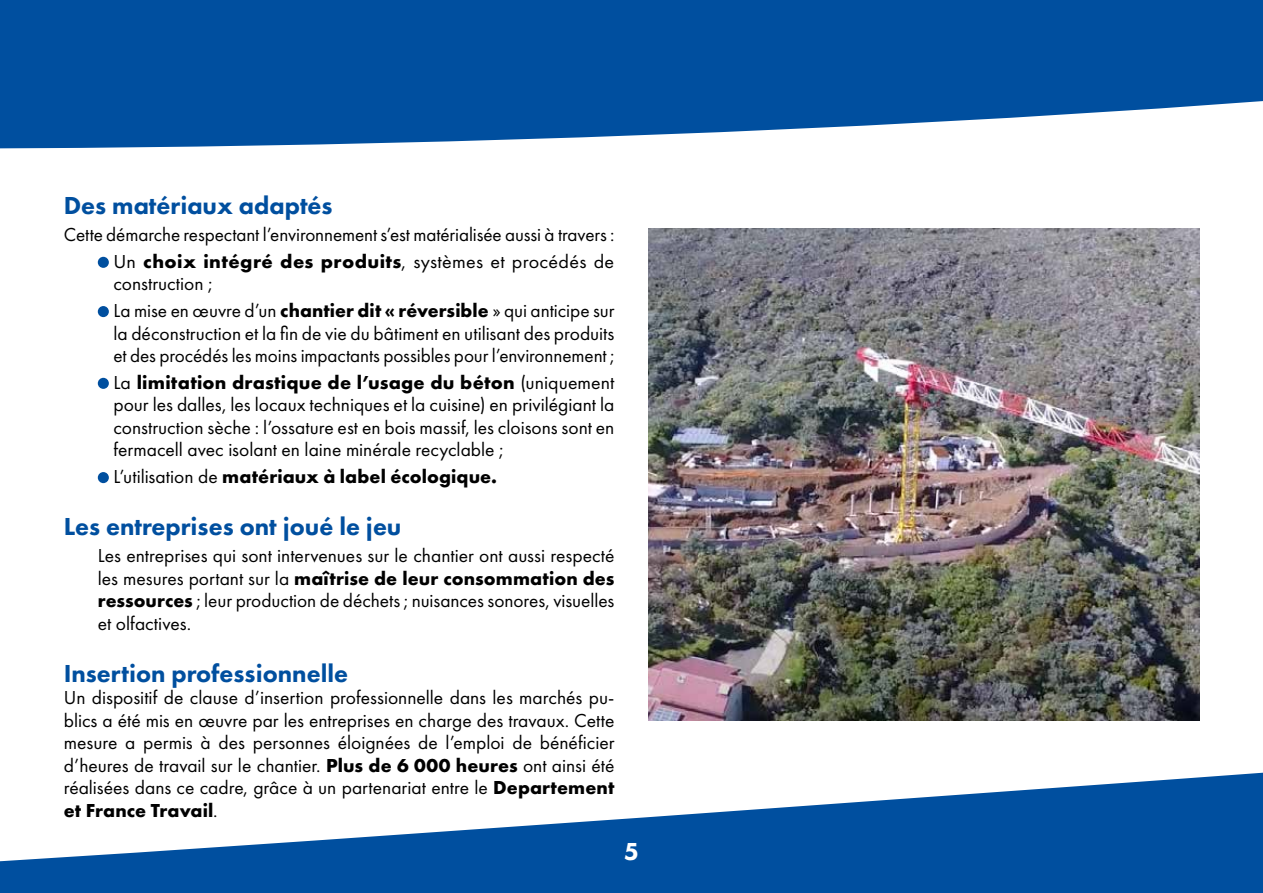
<style>
.page{position:relative;width:1263px;height:893px;background:#fff}
.page>*{position:absolute;margin:0;border:0;box-sizing:border-box;transform-origin:0 0}
.t1{font:800 25.5px "Futura PT";color:#004f9f}
.t2{font:800 25.5px "Futura PT";color:#fff}
.t3{font:19.5px/22.5px "Futura PT";color:#000;text-align:justify}
.t4{font:700 19.5px "Futura PT";letter-spacing:.005em;color:#000}
.s1{font-weight:700}
.s2{font-weight:400}
</style>
<div class="page">
<img style="left:648px;top:229px;width:551px;height:492px">
<svg style="left:0;top:772px;width:1263px;height:121px;fill:#004f9f"></svg>
<div style="left:98px;top:257px;width:11px;height:11px;background:#004f9f;border-radius:50%"></div>
<div style="left:98px;top:306px;width:11px;height:11px;background:#004f9f;border-radius:50%"></div>
<div style="left:98px;top:378px;width:11px;height:11px;background:#004f9f;border-radius:50%"></div>
<div style="left:98px;top:472px;width:11px;height:11px;background:#004f9f;border-radius:50%"></div>
<svg style="left:0;top:0;width:1263px;height:149px;background:#1d63a9"></svg>
<h1 class="t1" style="left:64px;top:190px;width:270px">Des matériaux adaptés</h1>
<p class="t3" style="left:64px;top:221px;width:552px;line-height:26.7px;text-align:right">Cette démarche respectant l’environnement s’est matérialisée aussi à travers :<br>Un <span class="s1">choix intégré des produits</span>, systèmes et procédés de</p>
<p class="t3" style="left:113px;top:270px;width:503px;line-height:26.7px">construction ;<br>La mise en œuvre d’un <span class="s1">chantier dit « réversible</span> » qui anticipe sur</p>
<p class="t3" style="left:113px;top:322px;width:503px">la déconstruction et la fin de vie du bâtiment en utilisant des produits et des procédés les moins impactants possibles pour l’environnement ;</p>
<p class="t3" style="left:113px;top:371px;width:503px">La <span class="s1">limitation drastique de l’usage du béton</span> (uniquement pour les dalles, les locaux techniques et la cuisine) en privilégiant la construction sèche : l’ossature est en bois massif, les cloisons sont en fermacell avec isolant en laine minérale recyclable ;</p>
<p class="t4" style="left:113px;top:464px;width:385px"><span class="s2">L’utilisation de</span> matériaux à label écologique.</p>
<h1 class="t1" style="left:64px;top:511px;width:339px">Les entreprises ont joué le jeu</h1>
<p class="t3" style="left:98px;top:544px;width:518px">Les entreprises qui sont intervenues sur le chantier ont aussi respecté les mesures portant sur la <span class="s1">maîtrise de leur consommation des ressources</span> ; leur production de déchets ; nuisances sonores, visuelles et olfactives.</p>
<h1 class="t1" style="left:64px;top:657px;width:286px">Insertion professionnelle</h1>
<p class="t3" style="left:64px;top:686px;width:552px">Un dispositif de clause d’insertion professionnelle dans les marchés pu&shy;blics a été mis en œuvre par les entreprises en charge des travaux. Cette mesure a permis à des personnes éloignées de l’emploi de bénéficier d’heures de travail sur le chantier. <span class="s1">Plus de 6 000 heures</span> ont ainsi été réalisées dans ce cadre, grâce à un partenariat entre le <span class="s1">Departement et France Travail</span>.</p>
<h1 class="t2" style="left:624px;top:836px;width:17px">5</h1>
</div>
